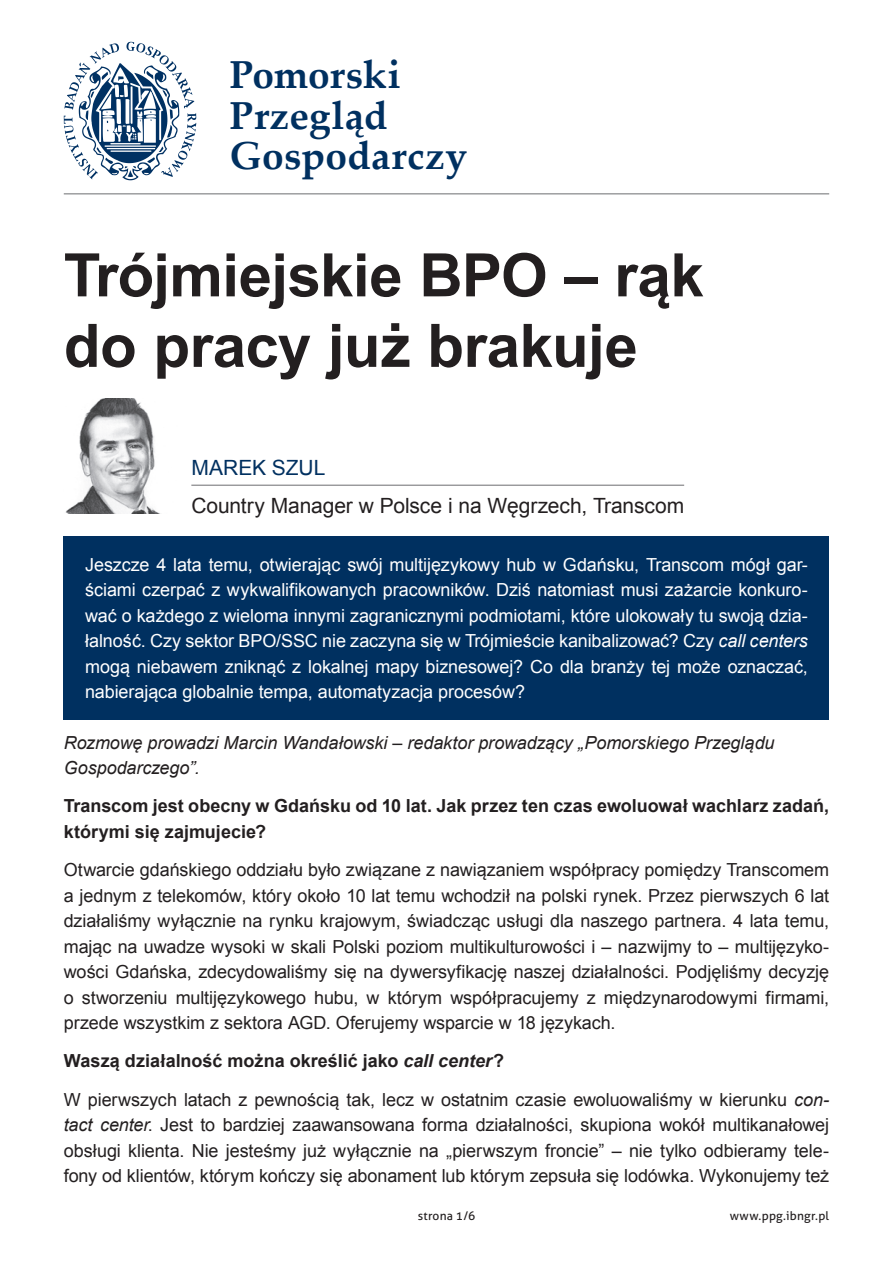
<style>
.page{position:relative;width:893px;height:1263px;background:#fff}
.page>*{position:absolute;margin:0;border:0;box-sizing:border-box;transform-origin:0 0}
.t1{font:700 60px/70.5px "Arial";letter-spacing:-.01em;color:#231f20}
.t2{font:700 39px/40.5px "Palatino Linotype";letter-spacing:.005em;color:#003060}
.t3{font:21px "Arial";letter-spacing:-.005em;color:#231f20}
.t4{font:21px "Arial";color:#003060}
.t5{font:18px/25.5px "Arial";letter-spacing:-.005em;color:#231f20;text-align:justify}
.t6{font:18px/25.5px "Arial";letter-spacing:-.005em;color:#fff;text-align:justify}
.t7{font:700 18px/25.5px "Arial";color:#231f20}
.t8{font:italic 18px/25.5px "Arial";letter-spacing:-.005em;color:#231f20}
.t9{font:12px "Aller";letter-spacing:.015em;color:#231f20}
.s1{font-style:italic}
.s2{font-weight:700}
.s3{font-weight:700;font-style:italic}
</style>
<div class="page">
<svg style="left:64px;top:42px;width:132px;height:138px"></svg>
<hr style="left:64px;top:193px;width:765px;height:1px;background:#6c6d70">
<img style="left:65px;top:398px;width:94px;height:115px">
<hr style="left:191px;top:485px;width:493px;height:1px;background:#6c6d70">
<div style="left:64px;top:536px;width:765px;height:183px;background:#003060"></div>
<h2 class="t2" style="left:230px;top:53px;width:239px">Pomorski<br>Przegląd<br>Gospodarczy</h2>
<h1 class="t1" style="left:64px;top:242px;width:642px">Trójmiejskie BPO – rąk do pracy już brakuje</h1>
<p class="t4" style="left:191px;top:454px;width:136px">MAREK SZUL</p>
<p class="t3" style="left:191px;top:492px;width:494px">Country Manager w Polsce i na Węgrzech, Transcom</p>
<p class="t6" style="left:85px;top:552px;width:724px">Jeszcze 4 lata temu, otwierając swój multijęzykowy hub w Gdańsku, Transcom mógł gar&shy;ściami czerpać z wykwalifikowanych pracowników. Dziś natomiast musi zażarcie konkuro&shy;wać o każdego z wieloma innymi zagranicznymi podmiotami, które ulokowały tu swoją dzia&shy;łalność. Czy sektor BPO/SSC nie zaczyna się w Trójmieście kanibalizować? Czy <span class="s1">call centers </span>mogą niebawem zniknąć z lokalnej mapy biznesowej? Co dla branży tej może oznaczać, nabierająca globalnie tempa, automatyzacja procesów?</p>
<p class="t8" style="left:64px;top:730px;width:712px">Rozmowę prowadzi Marcin Wandałowski – redaktor prowadzący „Pomorskiego Przeglądu<br>Gospodarczego”.</p>
<p class="t7" style="left:64px;top:794px;width:767px">Transcom jest obecny w Gdańsku od 10 lat. Jak przez ten czas ewoluował wachlarz zadań, którymi się zajmujecie?</p>
<p class="t5" style="left:64px;top:857px;width:767px">Otwarcie gdańskiego oddziału było związane z nawiązaniem współpracy pomiędzy Transcomem a jednym z telekomów, który około 10 lat temu wchodził na polski rynek. Przez pierwszych 6 lat działaliśmy wyłącznie na rynku krajowym, świadcząc usługi dla naszego partnera. 4 lata temu, mając na uwadze wysoki w skali Polski poziom multikulturowości i – nazwijmy to – multijęzyko&shy;wości Gdańska, zdecydowaliśmy się na dywersyfikację naszej działalności. Podjęliśmy decyzję o stworzeniu multijęzykowego hubu, w którym współpracujemy z międzynarodowymi firmami, przede wszystkim z sektora AGD. Oferujemy wsparcie w 18 językach.</p>
<p class="t5" style="left:64px;top:1042px;width:767px;line-height:38.2px"><span class="s2">Waszą działalność można określić jako</span> <span class="s3">call center</span><span class="s2">?<br></span>W pierwszych latach z pewnością tak, lecz w ostatnim czasie ewoluowaliśmy w kierunku <span class="s1">con-</span></p>
<p class="t5" style="left:64px;top:1112px;width:767px"><span class="s1">tact center</span>. Jest to bardziej zaawansowana forma działalności, skupiona wokół multikanałowej obsługi klienta. Nie jesteśmy już wyłącznie na „pierwszym froncie” – nie tylko odbieramy tele&shy;fony od klientów, którym kończy się abonament lub którym zepsuła się lodówka. Wykonujemy też</p>
<p class="t9" style="left:418px;top:1209px;width:59px">strona 1/6</p>
<p class="t9" style="left:730px;top:1209px;width:101px">www.ppg.ibngr.pl</p>
</div>
